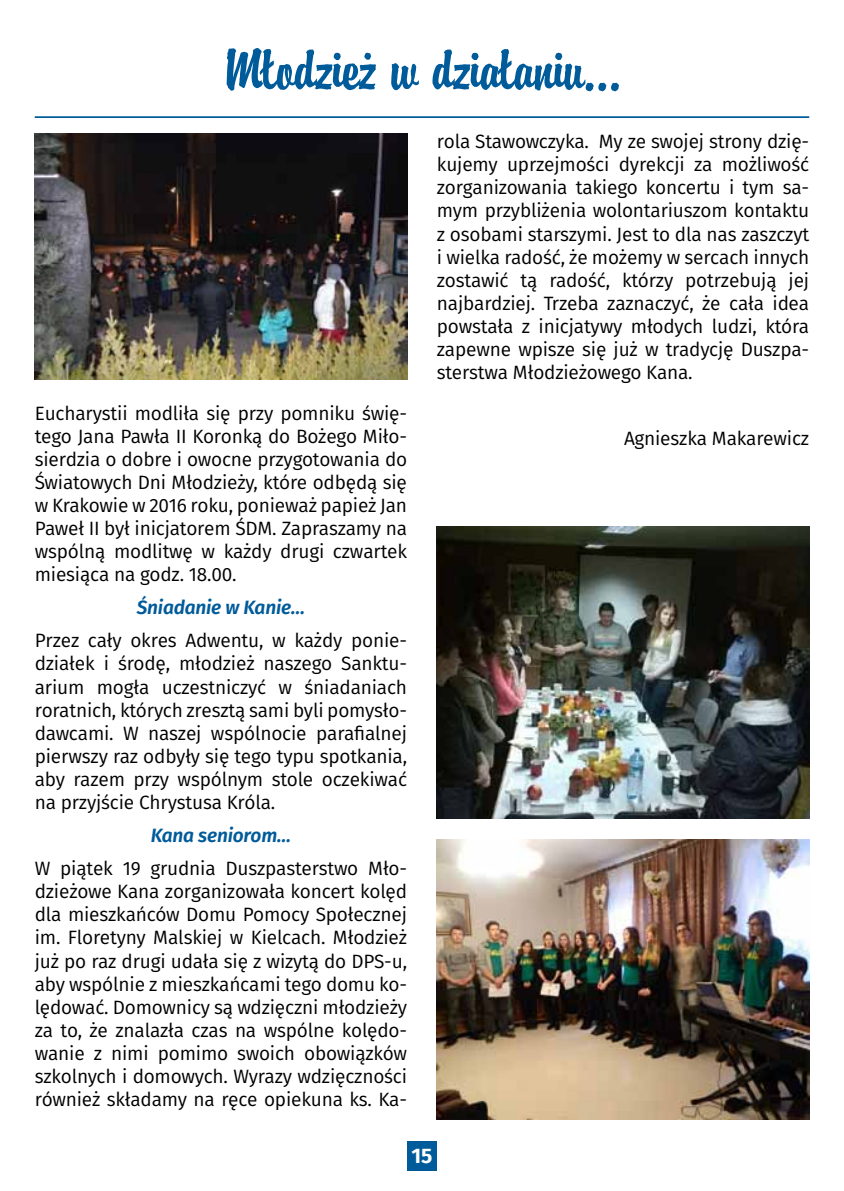
<style>
.page{position:relative;width:844px;height:1191px;background:#fff}
.page>*{position:absolute;margin:0;border:0;box-sizing:border-box;transform-origin:0 0}
.t1{font:61.25px "Brody DCE";letter-spacing:-.02em;color:#005b9a}
.t2{font:700 21px "Fira Sans";color:#fff}
.t3{font:19.25px/23.1px "Fira Sans";letter-spacing:-.01em;color:#000;text-align:justify}
.t4{font:italic 600 19.25px "Fira Sans";letter-spacing:-.01em;color:#005b9a}
</style>
<div class="page">
<div style="left:407px;top:1141px;width:30px;height:30px;background:#005b9a"></div>
<hr style="left:35px;top:116px;width:774px;height:2px;background:#005b9a">
<img style="left:437px;top:840px;width:372px;height:279px">
<img style="left:437px;top:526px;width:372px;height:293px">
<img style="left:35px;top:133px;width:372px;height:246px">
<h1 class="t1" style="left:222px;top:36px;width:400px">Młodzież w działaniu…</h1>
<p class="t3" style="left:35px;top:403px;width:374px">Eucharystii modliła się przy pomniku świę&shy;tego Jana Pawła II Koronką do Bożego Miło&shy;sierdzia o dobre i owocne przygotowania do Światowych Dni Młodzieży, które odbędą się w Krakowie w 2016 roku, ponieważ papież Jan Paweł II był inicjatorem ŚDM. Zapraszamy na wspólną modlitwę w każdy drugi czwartek miesiąca na godz. 18.00.</p>
<p class="t4" style="left:137px;top:594px;width:170px">Śniadanie w Kanie…</p>
<p class="t3" style="left:35px;top:630px;width:374px">Przez cały okres Adwentu, w każdy ponie&shy;działek i środę, młodzież naszego Sanktu&shy;arium mogła uczestniczyć w śniadaniach roratnich, których zresztą sami byli pomysło&shy;dawcami. W naszej wspólnocie parafialnej pierwszy raz odbyły się tego typu spotkania, aby razem przy wspólnym stole oczekiwać na przyjście Chrystusa Króla.</p>
<p class="t4" style="left:151px;top:822px;width:142px">Kana seniorom…</p>
<p class="t3" style="left:35px;top:858px;width:374px">W piątek 19 grudnia Duszpasterstwo Mło&shy;dzieżowe Kana zorganizowała koncert kolęd dla mieszkańców Domu Pomocy Społecznej im. Floretyny Malskiej w Kielcach. Młodzież już po raz drugi udała się z wizytą do DPS-u, aby wspólnie z mieszkańcami tego domu ko&shy;lędować. Domownicy są wdzięczni młodzieży za to, że znalazła czas na wspólne kolędo&shy;wanie z nimi pomimo swoich obowiązków szkolnych i domowych. Wyrazy wdzięczności również składamy na ręce opiekuna ks. Ka-</p>
<p class="t3" style="left:437px;top:131px;width:374px">rola Stawowczyka. My ze swojej strony dzię&shy;kujemy uprzejmości dyrekcji za możliwość zorganizowania takiego koncertu i tym sa&shy;mym przybliżenia wolontariuszom kontaktu z osobami starszymi. Jest to dla nas zaszczyt i wielka radość, że możemy w sercach innych zostawić tą radość, którzy potrzebują jej najbardziej. Trzeba zaznaczyć, że cała idea powstała z inicjatywy młodych ludzi, która zapewne wpisze się już w tradycję Duszpa&shy;sterstwa Młodzieżowego Kana.</p>
<p class="t3" style="left:624px;top:428px;width:186px">Agnieszka Makarewicz</p>
<p class="t2" style="left:411px;top:1140px;width:22px">15</p>
</div>
